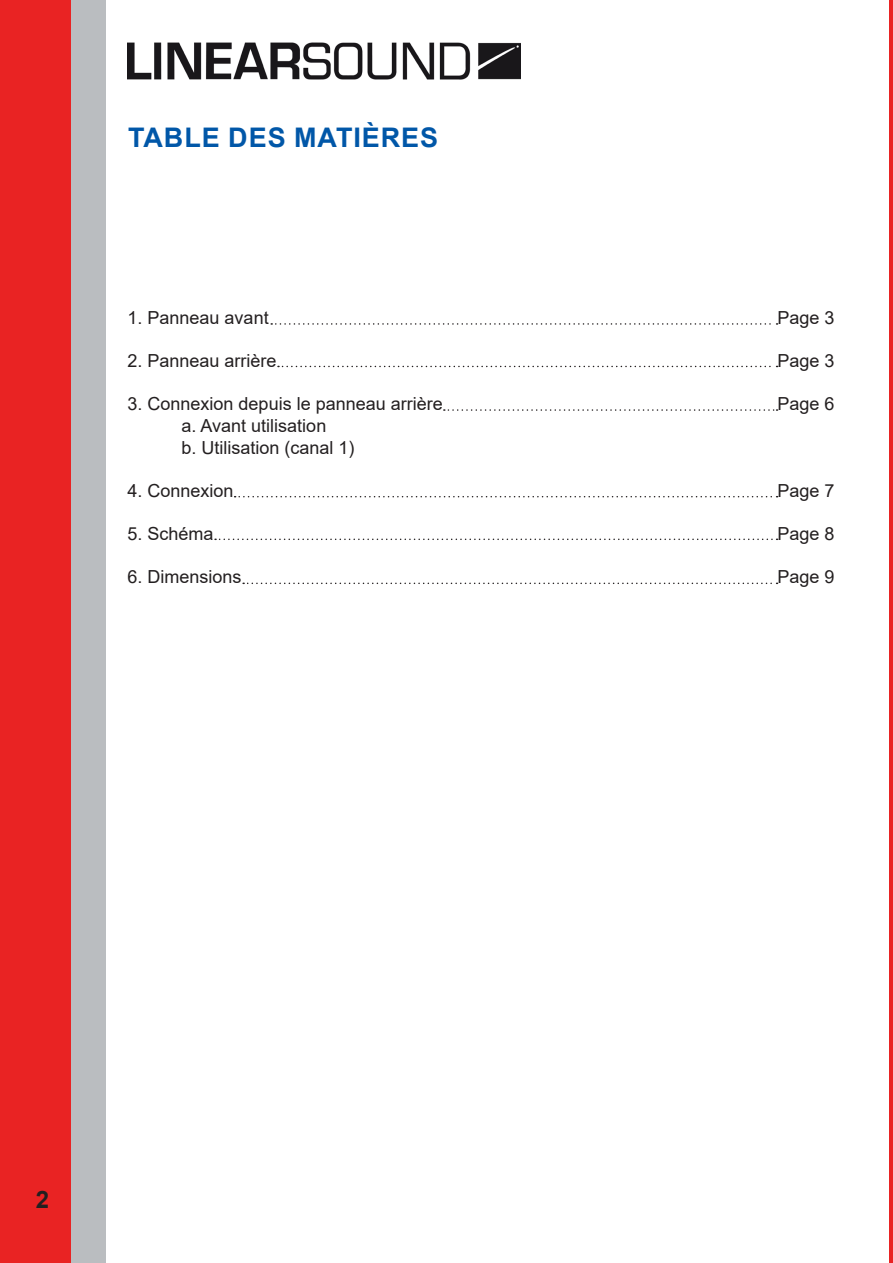
<style>
.page{position:relative;width:893px;height:1263px;background:#fff}
.page>*{position:absolute;margin:0;border:0;box-sizing:border-box;transform-origin:0 0}
.ST_01{font:700 27px "Arial";letter-spacing:.035em;color:#0157a8}
.ST_01-2{font:700 24px "Arial";color:#231f20}
.t1{font:18px "Arial";color:#231f20}
</style>
<div class="page">
<div style="left:0;top:0;width:73px;height:1263px;background:#e92323"></div>
<hr style="left:889px;top:0;width:4px;height:1263px;background:#e92323">
<div style="left:72px;top:0;width:34px;height:1263px;background:#babdc0"></div>
<img style="left:128px;top:42px;width:393px;height:38px">
<svg style="left:271px;top:323px;width:507px;height:2px"></svg>
<svg style="left:278px;top:366px;width:500px;height:1px"></svg>
<svg style="left:444px;top:409px;width:334px;height:2px"></svg>
<svg style="left:235px;top:496px;width:543px;height:1px"></svg>
<svg style="left:215px;top:539px;width:563px;height:1px"></svg>
<svg style="left:243px;top:583px;width:535px;height:1px"></svg>
<p class="ST_01" style="left:128px;top:119px;width:312px">TABLE DES MATIÈRES</p>
<p class="t1" style="left:128px;top:305px;width:143px">1. Panneau avant</p>
<p class="t1" style="left:128px;top:348px;width:151px">2. Panneau arrière</p>
<p class="t1" style="left:128px;top:392px;width:317px">3. Connexion depuis le panneau arrière</p>
<p class="t1" style="left:182px;top:413px;width:146px">a. Avant utilisation</p>
<p class="t1" style="left:182px;top:435px;width:175px">b. Utilisation (canal 1)</p>
<p class="t1" style="left:128px;top:478px;width:108px">4. Connexion</p>
<p class="t1" style="left:128px;top:521px;width:88px">5. Schéma</p>
<p class="t1" style="left:128px;top:564px;width:116px">6. Dimensions</p>
<p class="ST_01-2" style="left:36px;top:1182px;width:15px">2</p>
<p class="t1" style="left:777px;top:305px;width:59px">Page 3</p>
<p class="t1" style="left:777px;top:348px;width:59px">Page 3</p>
<p class="t1" style="left:777px;top:392px;width:59px">Page 6</p>
<p class="t1" style="left:777px;top:478px;width:59px">Page 7</p>
<p class="t1" style="left:777px;top:521px;width:59px">Page 8</p>
<p class="t1" style="left:777px;top:564px;width:59px">Page 9</p>
</div>
